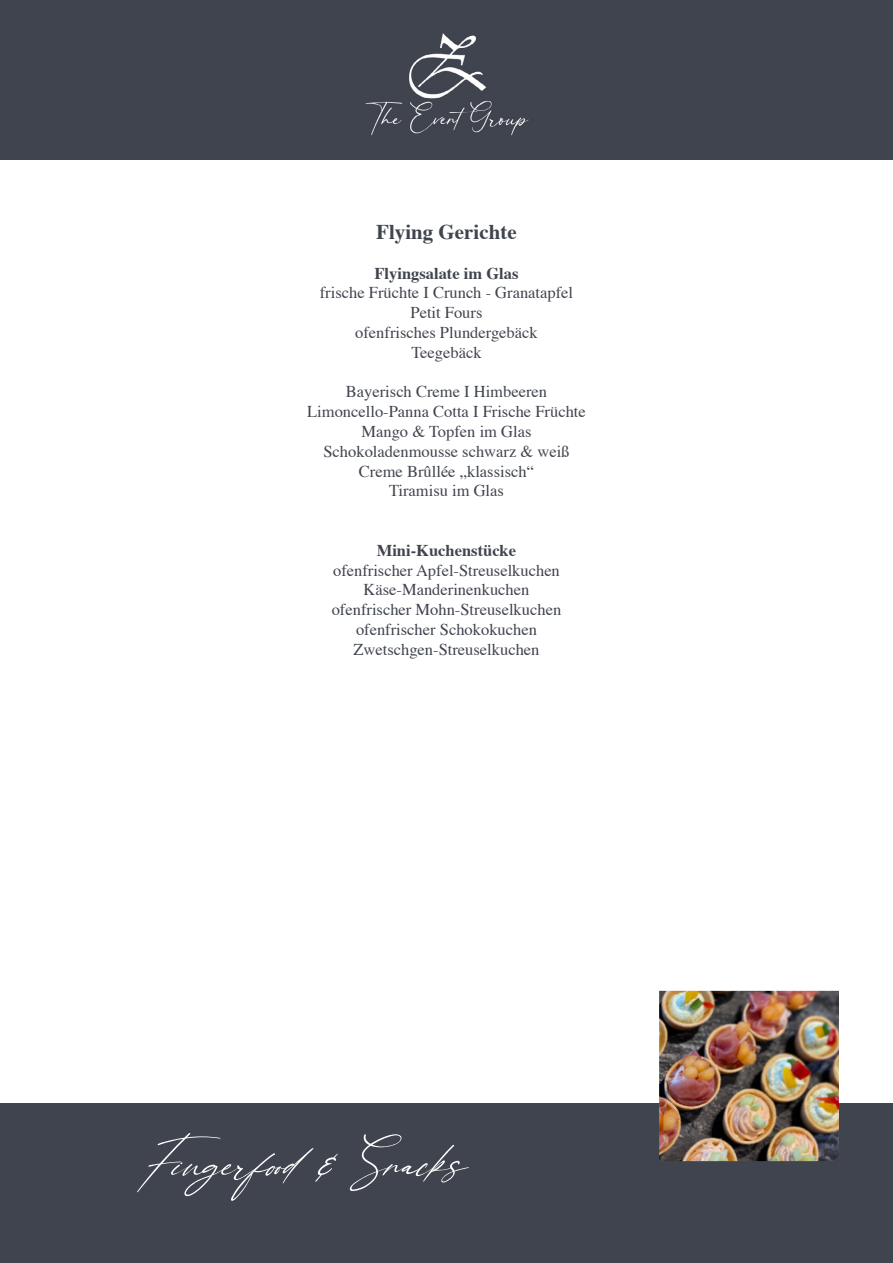
<style>
.page{position:relative;width:893px;height:1263px;background:#fff}
.page>*{position:absolute;margin:0;border:0;box-sizing:border-box;transform-origin:0 0}
.t1{font:italic 90px "Eternal Amsterdam";color:#fff}
.t2{font:700 21px "Times";color:#40444e}
.t3{font:16.5px/19.8px "Times";color:#40444e;text-align:center}
.t4{font:700 16.5px "Times";color:#40444e}
</style>
<div class="page">
<div style="left:0;top:0;width:893px;height:159px;background:#40444e"></div>
<img style="left:365px;top:33px;width:164px;height:103px">
<div style="left:0;top:1103px;width:893px;height:160px;background:#40444e"></div>
<img style="left:659px;top:991px;width:180px;height:170px">
<p class="t2" style="left:376px;top:212px;width:142px">Flying Gerichte</p>
<p class="t4" style="left:374px;top:257px;width:145px">Flyingsalate im Glas</p>
<p class="t3" style="left:320px;top:282px;width:255px">frische Früchte I Crunch - Granatapfel<br>Petit Fours<br>ofenfrisches Plundergebäck<br>Teegebäck</p>
<p class="t3" style="left:307px;top:381px;width:280px">Bayerisch Creme I Himbeeren<br>Limoncello-Panna Cotta I Frische Früchte<br>Mango &amp; Topfen im Glas<br>Schokoladenmousse schwarz &amp; weiß<br>Creme Brûllée „klassisch“<br>Tiramisu im Glas</p>
<p class="t4" style="left:377px;top:534px;width:141px">Mini-Kuchenstücke</p>
<p class="t3" style="left:332px;top:559px;width:231px">ofenfrischer Apfel-Streuselkuchen<br>Käse-Manderinenkuchen ofenfrischer Mohn-Streuselkuchen ofenfrischer Schokokuchen<br>Zwetschgen-Streuselkuchen</p>
<h1 class="t1" style="left:138px;top:1120px;width:323px">Fingerfood &amp; Snacks</h1>
</div>
